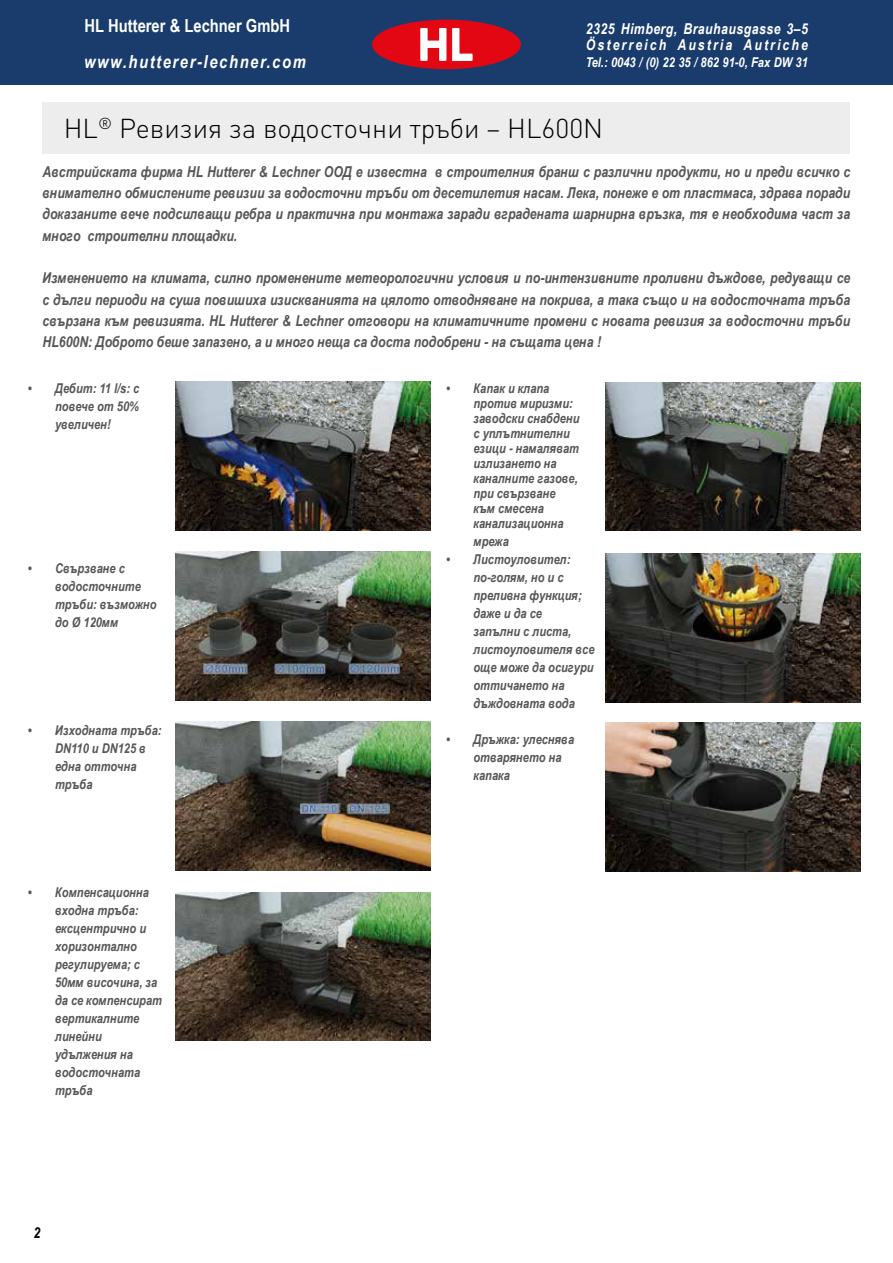
<style>
.page{position:relative;width:893px;height:1263px;background:#fff}
.page>*{position:absolute;margin:0;border:0;box-sizing:border-box;transform-origin:0 0}
.t1{font:300 27px "DIN Pro";color:#000}
.t2{font:700 18px/30px "Arial Narrow";color:#fff}
.t3{font:italic 700 18px "Arial Narrow";letter-spacing:.09em;color:#fff}
.t4{font:italic 700 15px/21.3px "Arial Narrow";color:#575756;text-align:justify}
.t5{font:italic 700 15px/16.5px "Arial Narrow";letter-spacing:.14em;color:#fff}
.t6{font:italic 700 15px "Arial Narrow";color:#000}
.t7{font:italic 700 13.5px/18px "Arial Narrow";color:#575756}
.t8{font:italic 700 13.5px "Arial Narrow";color:#fff}
</style>
<div class="page">
<div style="left:0;top:0;width:893px;height:85px;background:#193c6c"></div>
<div style="left:372px;top:20px;width:149px;height:49px;background:#e30613;border-radius:50%"></div>
<svg style="left:452px;top:28px;width:21px;height:33px"></svg>
<svg style="left:420px;top:28px;width:26px;height:33px"></svg>
<img style="left:175px;top:382px;width:255px;height:149px">
<img style="left:175px;top:552px;width:255px;height:149px">
<img style="left:175px;top:722px;width:255px;height:149px">
<img style="left:175px;top:892px;width:255px;height:149px">
<img style="left:605px;top:382px;width:256px;height:149px">
<img style="left:605px;top:554px;width:256px;height:148px">
<img style="left:605px;top:723px;width:256px;height:149px">
<div style="left:43px;top:102px;width:807px;height:51px;background:#ededed"></div>
<img style="left:300px;top:804px;width:41px;height:10px">
<p class="t2" style="left:85px;top:9px;width:207px">HL Hutterer &amp; Lechner GmbH<br>EAN 9003076 +</p>
<p class="t5" style="left:586px;top:19px;width:224px">2325 Himberg, Brauhausgasse 3–5<br>Österreich Austria Autriche</p>
<p class="t3" style="left:84px;top:48px;width:223px">www.hutterer-lechner.com</p>
<p class="t8" style="left:586px;top:52px;width:223px">Tel.: 0043 / (0) 22 35 / 862 91-0, Fax DW 31</p>
<h1 class="t1" style="left:64px;top:107px;width:541px">HL<sup>®</sup> Ревизия за водосточни тръби – HL600N</h1>
<p class="t4" style="left:43px;top:160px;width:809px">Австрийската фирма HL Hutterer &amp; Lechner ООД е известна в строителния бранш с различни продукти, но и преди всичко с внимателно обмислените ревизии за водосточни тръби от десетилетия насам. Лека, понеже е от пластмаса, здрава поради доказаните вече подсилващи ребра и практична при монтажа заради вградената шарнирна връзка, тя е необходима част за много строителни площадки.</p>
<p class="t4" style="left:43px;top:267px;width:809px">Изменението на климата, силно променените метеорологични условия и по-интензивните проливни дъждове, редуващи се с дълги периоди на суша повишиха изискванията на цялото отводняване на покрива, а така също и на водосточната тръба свързана към ревизията. HL Hutterer &amp; Lechner отговори на климатичните промени с новата ревизия за водосточни тръби HL600N: Доброто беше запазено, а и много неща са доста подобрени - на същата цена !</p>
<p class="t7" style="left:473px;top:380px;width:108px;line-height:15px;text-indent:-27px">• Капак и клапа против миризми: заводски снабдени с уплътнителни езици - намаляват излизането на каналните газове, при свързване към смесена канализационна</p>
<p class="t7" style="left:473px;top:531px;width:37px">мрежа</p>
<p class="t7" style="left:473px;top:549px;width:123px;text-indent:-27px">• Листоуловител: по-голям, но и с преливна функция; даже и да се<br>запълни с листа, листоуловителя все още може да осигури оттичането на дъждовната вода</p>
<p class="t7" style="left:473px;top:729px;width:102px;text-indent:-27px">• Дръжка: улеснява отварянето на капака</p>
<p class="t7" style="left:55px;top:378px;width:86px;text-align:justify;text-indent:-27px">• Дебит: 11 l/s: с повече от 50% увеличен!</p>
<p class="t7" style="left:55px;top:558px;width:103px;text-indent:-27px">• Свързване с водосточните тръби: възможно до Ø 120мм</p>
<p class="t7" style="left:55px;top:720px;width:108px;text-indent:-27px">• Изходната тръба:<br>DN110 и DN125 в една отточна тръба</p>
<p class="t7" style="left:55px;top:882px;width:108px;text-indent:-27px">• Компенсационна входна тръба: ексцентрично и хоризонтално регулируема; с<br>50мм височина, за да се компенсират вертикалните линейни удължения на водосточната тръба</p>
<p class="t6" style="left:33px;top:1221px;width:8px">2</p>
</div>
